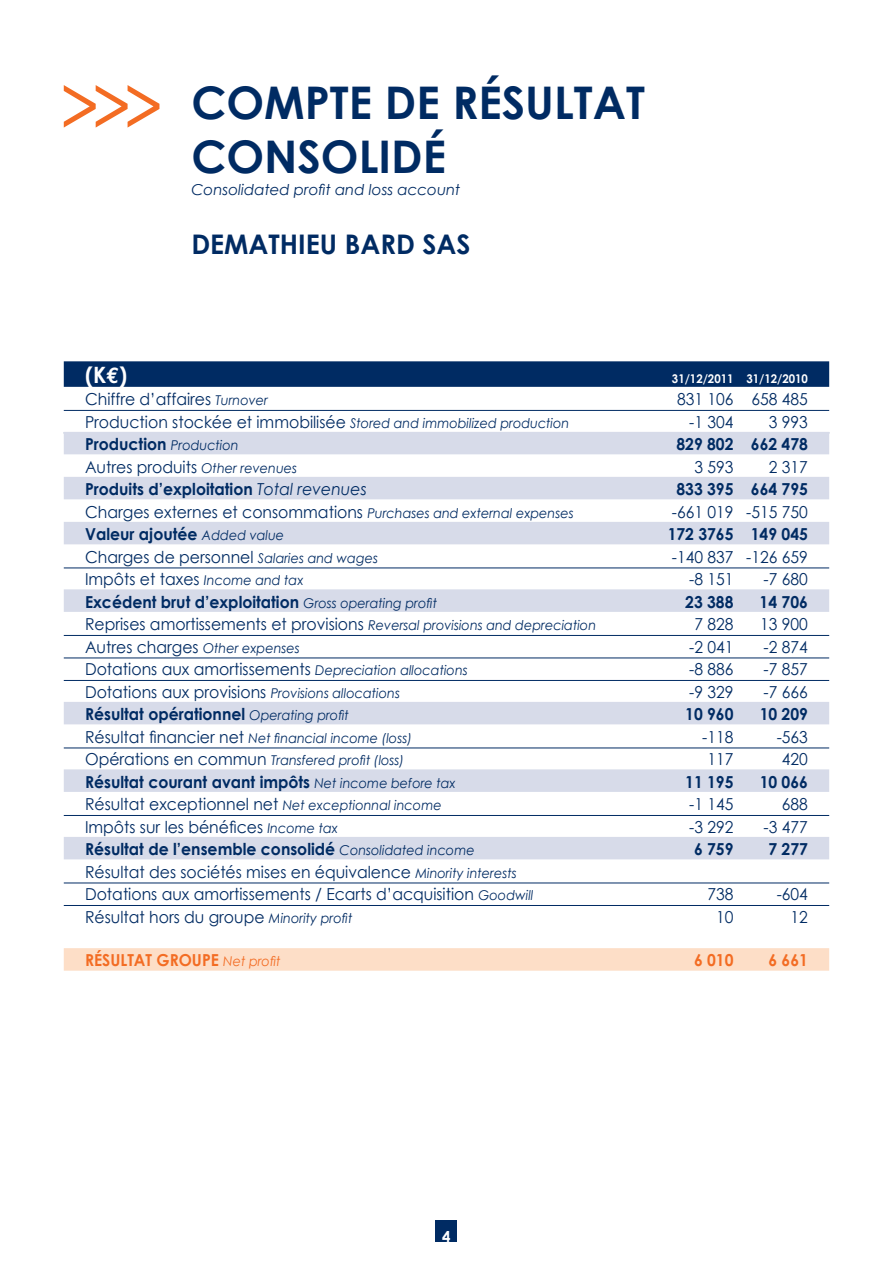
<style>
.page{position:relative;width:893px;height:1263px;background:#fff}
.page>*{position:absolute;margin:0;border:0;box-sizing:border-box;transform-origin:0 0}
.t1{font:700 45px/54px "Century Gothic";color:#002b63}
.t2{font:700 27px "Century Gothic";color:#002b63}
.t3{font:700 22.5px "Century Gothic";color:#fff;scale:.95 1}
.t4{font:16.5px/22.5px "Century Gothic";color:#002b63;scale:.95 1}
.t5{font:700 16.5px "Century Gothic";color:#002b63;scale:.95 1}
.t6{font:700 16.5px "Century Gothic";color:#f36c23;scale:.95 1}
.t7{font:italic 15px "Century Gothic";color:#002b63}
.t8{font:700 15px "Century Gothic";color:#fff}
.t9{font:italic 13.5px "Century Gothic";color:#002b63;scale:.95 1}
.t10{font:700 12px "Century Gothic";color:#fff;scale:.95 1}
.s1{font-family:"Euro Mono"}
.s2{font-style:italic;font-size:13.5px}
.s3{font-weight:400;font-style:italic;font-size:13.5px}
.s4{font-weight:400;font-style:italic}
.s5{font-style:normal;font-size:16.5px}
</style>
<div class="page">
<svg style="left:64px;top:85px;width:95px;height:43px"></svg>
<div style="left:64px;top:361px;width:765px;height:26px;background:#002b63"></div>
<hr style="left:64px;top:410px;width:765px;height:1px;background:#002b63">
<div style="left:64px;top:432px;width:765px;height:22px;background:#d7dbe9"></div>
<div style="left:64px;top:477px;width:765px;height:22px;background:#d7dbe9"></div>
<div style="left:64px;top:522px;width:765px;height:22px;background:#d7dbe9"></div>
<hr style="left:64px;top:568px;width:765px;height:1px;background:#002b63">
<div style="left:64px;top:589px;width:765px;height:23px;background:#d7dbe9"></div>
<hr style="left:64px;top:635px;width:765px;height:1px;background:#002b63">
<hr style="left:64px;top:658px;width:765px;height:1px;background:#002b63">
<hr style="left:64px;top:680px;width:765px;height:1px;background:#002b63">
<div style="left:64px;top:702px;width:765px;height:22px;background:#d7dbe9"></div>
<hr style="left:64px;top:748px;width:765px;height:1px;background:#002b63">
<div style="left:64px;top:769px;width:765px;height:23px;background:#d7dbe9"></div>
<hr style="left:64px;top:815px;width:765px;height:1px;background:#002b63">
<div style="left:64px;top:837px;width:765px;height:22px;background:#d7dbe9"></div>
<hr style="left:64px;top:883px;width:765px;height:1px;background:#002b63">
<hr style="left:64px;top:905px;width:765px;height:1px;background:#002b63">
<div style="left:64px;top:948px;width:765px;height:23px;background:#fddec7"></div>
<div style="left:436px;top:1220px;width:21px;height:22px;background:#002b63"></div>
<h1 class="t1" style="left:191px;top:74px;width:455px">Compte de résultat<br>Consolidé</h1>
<p class="t7" style="left:191px;top:180px;width:270px">Consolidated profit and loss account</p>
<h2 class="t2" style="left:191px;top:227px;width:19px">DEMAT</h2>
<h2 class="t2" style="left:280px;top:227px;width:159px">HIEU BARD SAS</h2>
<h3 class="t3" style="left:85px;top:360px;width:46px">(K<span class="s1">e</span>)</h3>
<p class="t10" style="left:672px;top:371px;width:145px">31/12/2011 31/12/2010</p>
<p class="t4" style="left:85px;top:388px;width:194px">Chiffre d’affaires <span class="s2">Turnover</span></p>
<p class="t4" style="left:677px;top:388px;width:139px">831 106 658 485</p>
<p class="t4" style="left:85px;top:410px;width:511px">Production stockée et immobilisée <span class="s2">Stored and immobilized production</span></p>
<p class="t4" style="left:689px;top:410px;width:48px">-1 304</p>
<p class="t4" style="left:769px;top:410px;width:43px">3 993</p>
<p class="t5" style="left:85px;top:434px;width:163px">Production <span class="s3">Production</span></p>
<p class="t5" style="left:676px;top:434px;width:140px">829 802 662 478</p>
<p class="t4" style="left:85px;top:455px;width:225px">Autres produits <span class="s2">Other revenues</span></p>
<p class="t4" style="left:694px;top:455px;width:43px">3 593</p>
<p class="t4" style="left:769px;top:455px;width:43px">2 317</p>
<p class="t5" style="left:85px;top:479px;width:298px">Produits d’exploitation <span class="s4">Total revenues</span></p>
<p class="t5" style="left:676px;top:479px;width:140px">833 395 664 795</p>
<p class="t4" style="left:85px;top:500px;width:516px">Charges externes et consommations <span class="s2">Purchases and external expenses</span></p>
<p class="t4" style="left:672px;top:500px;width:145px">-661 019 -515 750</p>
<p class="t5" style="left:85px;top:524px;width:211px">Valeur ajoutée <span class="s3">Added value</span></p>
<p class="t5" style="left:668px;top:524px;width:149px">172 3765 149 045</p>
<p class="t4" style="left:85px;top:545px;width:310px">Charges de personnel <span class="s2">Salaries and wages</span></p>
<p class="t4" style="left:672px;top:545px;width:145px">-140 837 -126 659</p>
<p class="t4" style="left:85px;top:568px;width:231px">Impôts et taxes <span class="s2">Income and tax</span></p>
<p class="t4" style="left:689px;top:568px;width:48px">-8 151</p>
<p class="t4" style="left:764px;top:568px;width:48px">-7 680</p>
<p class="t5" style="left:85px;top:591px;width:372px">Excédent brut d’exploitation <span class="s3">Gross operating profit</span></p>
<p class="t5" style="left:685px;top:591px;width:52px">23 388</p>
<p class="t5" style="left:760px;top:591px;width:52px">14 706</p>
<p class="t4" style="left:85px;top:613px;width:539px">Reprises amortissements et provisions <span class="s2">Reversal provisions and depreciation</span></p>
<p class="t4" style="left:694px;top:613px;width:43px">7 828</p>
<p class="t4" style="left:760px;top:613px;width:52px">13 900</p>
<p class="t4" style="left:85px;top:635px;width:228px">Autres charges <span class="s2">Other expenses</span></p>
<p class="t4" style="left:689px;top:635px;width:48px">-2 041</p>
<p class="t4" style="left:764px;top:635px;width:48px">-2 874</p>
<p class="t4" style="left:85px;top:658px;width:404px">Dotations aux amortissements <span class="s2">Depreciation allocations</span></p>
<p class="t4" style="left:689px;top:658px;width:48px">-8 886</p>
<p class="t4" style="left:764px;top:658px;width:48px">-7 857</p>
<p class="t4" style="left:85px;top:680px;width:333px">Dotations aux provisions <span class="s2">Provisions allocations</span></p>
<p class="t4" style="left:689px;top:680px;width:48px">-9 329</p>
<p class="t4" style="left:764px;top:680px;width:48px">-7 666</p>
<p class="t5" style="left:85px;top:704px;width:279px">Résultat opérationnel <span class="s3">Operating profit</span></p>
<p class="t5" style="left:685px;top:704px;width:52px">10 960</p>
<p class="t5" style="left:760px;top:704px;width:52px">10 209</p>
<p class="t9" style="left:85px;top:729px;width:346px"><span class="s5">Résultat financier net</span> Net financial income (loss)</p>
<p class="t4" style="left:702px;top:725px;width:34px">-118</p>
<p class="t4" style="left:777px;top:725px;width:34px">-563</p>
<p class="t9" style="left:85px;top:752px;width:338px"><span class="s5">Opérations en commun</span> Transfered profit (loss)</p>
<p class="t4" style="left:707px;top:748px;width:29px">117</p>
<p class="t4" style="left:782px;top:748px;width:29px">420</p>
<p class="t5" style="left:85px;top:771px;width:392px">Résultat courant avant impôts <span class="s3">Net income before tax</span></p>
<p class="t5" style="left:685px;top:771px;width:52px">11 195</p>
<p class="t5" style="left:760px;top:771px;width:52px">10 066</p>
<p class="t4" style="left:85px;top:793px;width:377px">Résultat exceptionnel net <span class="s2">Net exceptionnal income</span></p>
<p class="t4" style="left:689px;top:793px;width:48px">-1 145</p>
<p class="t4" style="left:782px;top:793px;width:29px">688</p>
<p class="t4" style="left:85px;top:815px;width:268px">Impôts sur les bénéfices <span class="s2">Income tax</span></p>
<p class="t4" style="left:689px;top:815px;width:48px">-3 292</p>
<p class="t4" style="left:764px;top:815px;width:48px">-3 477</p>
<p class="t5" style="left:85px;top:839px;width:412px">Résultat de l’ensemble consolidé <span class="s3">Consolidated income</span></p>
<p class="t5" style="left:694px;top:839px;width:43px">6 759</p>
<p class="t5" style="left:768px;top:839px;width:43px">7 277</p>
<p class="t4" style="left:85px;top:860px;width:474px">Résultat des sociétés mises en équivalence <span class="s2">Minority interests<br></span>Dotations aux amortissements / Ecarts d’acquisition <span class="s2">Goodwill</span></p>
<p class="t4" style="left:707px;top:883px;width:29px">738</p>
<p class="t4" style="left:777px;top:883px;width:34px">-604</p>
<p class="t4" style="left:85px;top:905px;width:283px">Résultat hors du groupe <span class="s2">Minority profit</span></p>
<p class="t4" style="left:716px;top:905px;width:20px">10</p>
<p class="t4" style="left:791px;top:905px;width:20px">12</p>
<p class="t6" style="left:85px;top:950px;width:207px">Résultat groupe <span class="s3">Net profit</span></p>
<p class="t6" style="left:694px;top:950px;width:43px">6 010</p>
<p class="t6" style="left:768px;top:950px;width:43px">6 661</p>
<p class="t8" style="left:442px;top:1227px;width:10px">4</p>
</div>
